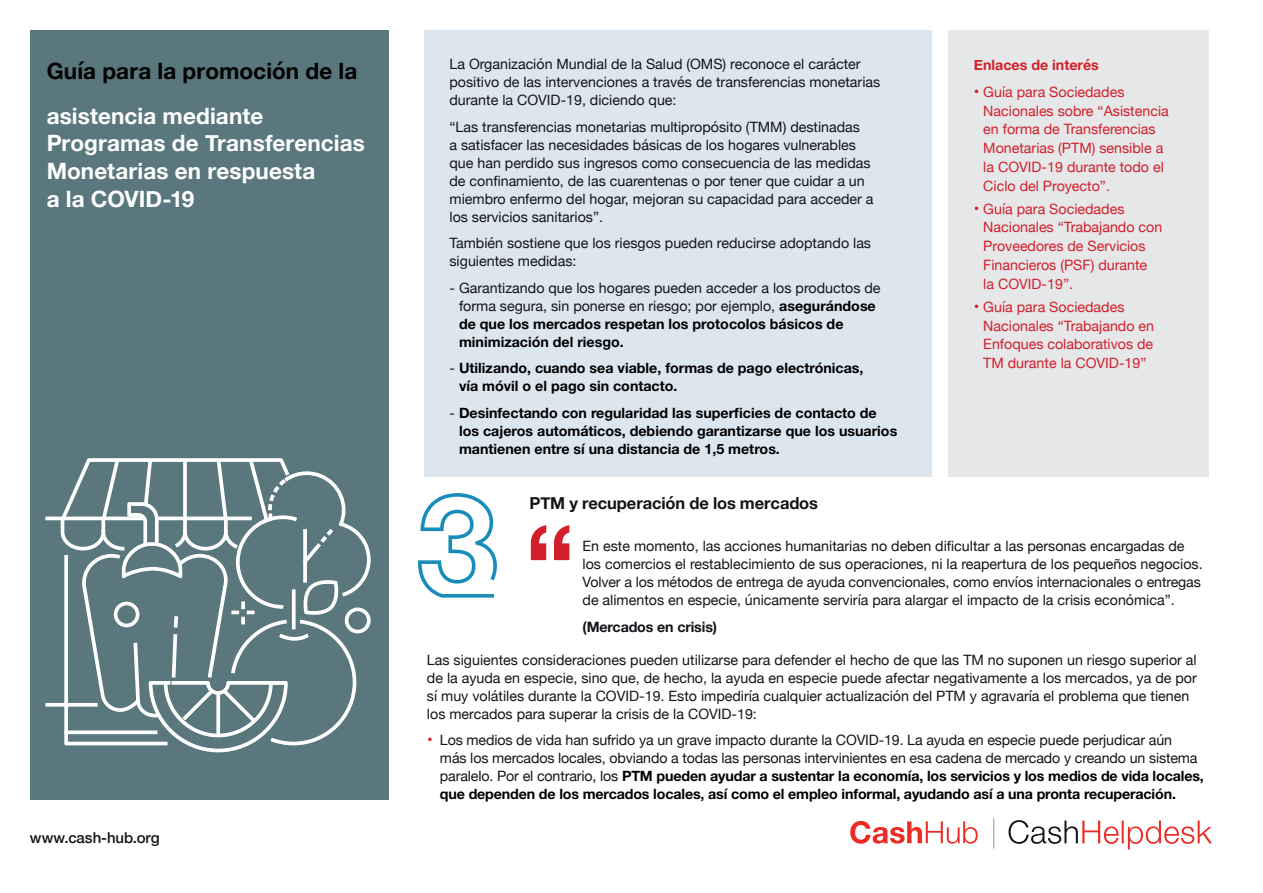
<style>
.page{position:relative;width:1263px;height:893px;background:#fff}
.page>*{position:absolute;margin:0;border:0;box-sizing:border-box;transform-origin:0 0}
.t1{font:700 108.75px "Helvetica Neue";color:#d31f2b}
.t2{font:700 22.5px/27.8px "Helvetica Neue";letter-spacing:.005em;color:#fff}
.t3{font:700 22.5px "Helvetica Neue";letter-spacing:.005em;color:#000}
.t4{font:700 16.5px "Helvetica Neue";letter-spacing:-.005em;color:#151319}
.t5{font:500 15px "Helvetica Neue";letter-spacing:-.005em;color:#151319}
.t6{font:14.25px/18px "Helvetica Neue";color:#151319}
.t7{font:700 14.25px/18px "Helvetica Neue LT Pro";color:#000}
.t8{font:14.25px/18.8px "Helvetica Neue";color:#d31f2b}
.t9{font:700 14.25px "Helvetica Neue";letter-spacing:-.01em;color:#151319}
.t10{font:700 14.25px "Helvetica Neue";color:#d31f2b}
.s1{font-family:"Helvetica Neue LT Pro";font-weight:700;color:#000}
.s2{font-family:"Helvetica Neue";font-weight:400;color:#151319}
.s3{font-size:15.75px}
.s4{font-size:15.75px;color:#d31f2b}
</style>
<div class="page">
<div style="left:31px;top:30px;width:358px;height:769px;background:#59777d"></div>
<div style="left:424px;top:30px;width:507px;height:447px;background:#dce6ef"></div>
<div style="left:948px;top:30px;width:261px;height:447px;background:#e5e7e8"></div>
<svg style="left:418px;top:493px;width:79px;height:105px"></svg>
<hr style="left:45px;top:517px;width:100px;height:3px;background:#fff">
<svg style="left:45px;top:703px;width:15px;height:4px"></svg>
<svg style="left:60px;top:458px;width:311px;height:295px"></svg>
<svg style="left:850px;top:821px;width:128px;height:23px"></svg>
<svg style="left:1008px;top:820px;width:204px;height:29px"></svg>
<hr style="left:993px;top:818px;width:1px;height:30px;background:#939598">
<h2 class="t3" style="left:47px;top:53px;width:312px">Guía para la promoción de la</h2>
<h2 class="t2" style="left:47px;top:102px;width:320px">asistencia mediante<br>Programas de Transferencias<br>Monetarias en respuesta<br>a la COVID-19</h2>
<p class="t5" style="left:30px;top:826px;width:131px">www.cash-hub.org</p>
<p class="t6" style="left:449px;top:56px;width:432px">La Organización Mundial de la Salud (OMS) reconoce el carácter positivo de las intervenciones a través de transferencias monetarias durante la COVID-19, diciendo que:</p>
<p class="t6" style="left:449px;top:119px;width:425px">“Las transferencias monetarias multipropósito (TMM) destinadas<br>a satisfacer las necesidades básicas de los hogares vulnerables que han perdido sus ingresos como consecuencia de las medidas de confinamiento, de las cuarentenas o por tener que cuidar a un miembro enfermo del hogar, mejoran su capacidad para acceder a los servicios sanitarios”.</p>
<p class="t6" style="left:449px;top:235px;width:423px">También sostiene que los riesgos pueden reducirse adoptando las siguientes medidas:</p>
<p class="t6" style="left:449px;top:280px;width:433px;text-align:center">- Garantizando que los hogares pueden acceder a los productos de forma segura, sin ponerse en riesgo; por ejemplo, <span class="s1">asegurándose</span></p>
<p class="t7" style="left:459px;top:314px;width:386px">de que los mercados respetan los protocolos básicos de minimización del riesgo.</p>
<p class="t7" style="left:459px;top:359px;width:406px;text-indent:-10px"><span class="s2">-</span> Utilizando, cuando sea viable, formas de pago electrónicas, vía móvil o el pago sin contacto.</p>
<p class="t7" style="left:459px;top:403px;width:440px;text-indent:-10px"><span class="s2">-</span> Desinfectando con regularidad las superficies de contacto de los cajeros automáticos, debiendo garantizarse que los usuarios mantienen entre sí una distancia de 1,5 metros.</p>
<p class="t10" style="left:974px;top:53px;width:127px">Enlaces de interés</p>
<p class="t8" style="left:983px;top:83px;width:187px;text-indent:-9px"><span class="s3">•</span> Guía para Sociedades<br>Nacionales sobre “Asistencia en forma de Transferencias<br>Monetarias (PTM) sensible a la COVID-19 durante todo el<br>Ciclo del Proyecto”.</p>
<p class="t8" style="left:983px;top:200px;width:180px;text-indent:-9px"><span class="s3">•</span> Guía para Sociedades<br>Nacionales “Trabajando con<br>Proveedores de Servicios<br>Financieros (PSF) durante<br>la COVID-19”.</p>
<p class="t8" style="left:983px;top:298px;width:172px;text-indent:-9px"><span class="s3">•</span> Guía para Sociedades<br>Nacionales “Trabajando en<br>Enfoques colaborativos de<br>TM durante la COVID-19”</p>
<p class="t4" style="left:529px;top:490px;width:290px">PTM y recuperación de los mercados</p>
<h1 class="t1" style="left:525px;top:479px;width:52px">“</h1>
<p class="t6" style="left:583px;top:538px;width:621px">En este momento, las acciones humanitarias no deben dificultar a las personas encargadas de los comercios el restablecimiento de sus operaciones, ni la reapertura de los pequeños negocios.<br>Volver a los métodos de entrega de ayuda convencionales, como envíos internacionales o entregas de alimentos en especie, únicamente serviría para alargar el impacto de la crisis económica”.</p>
<p class="t9" style="left:583px;top:616px;width:136px">(Mercados en crisis)</p>
<p class="t6" style="left:427px;top:651px;width:771px">Las siguientes consideraciones pueden utilizarse para defender el hecho de que las TM no suponen un riesgo superior al de la ayuda en especie, sino que, de hecho, la ayuda en especie puede afectar negativamente a los mercados, ya de por sí muy volátiles durante la COVID-19. Esto impediría cualquier actualización del PTM y agravaría el problema que tienen los mercados para superar la crisis de la COVID-19:</p>
<p class="t6" style="left:440px;top:732px;width:759px;text-indent:-13px"><span class="s4">•</span> Los medios de vida han sufrido ya un grave impacto durante la COVID-19. La ayuda en especie puede perjudicar aún más los mercados locales, obviando a todas las personas intervinientes en esa cadena de mercado y creando un sistema</p>
<p class="t7" style="left:440px;top:767px;width:765px"><span class="s2">paralelo. Por el contrario, los</span> PTM pueden ayudar a sustentar la economía, los servicios y los medios de vida locales, que dependen de los mercados locales, así como el empleo informal, ayudando así a una pronta recuperación.</p>
</div>
